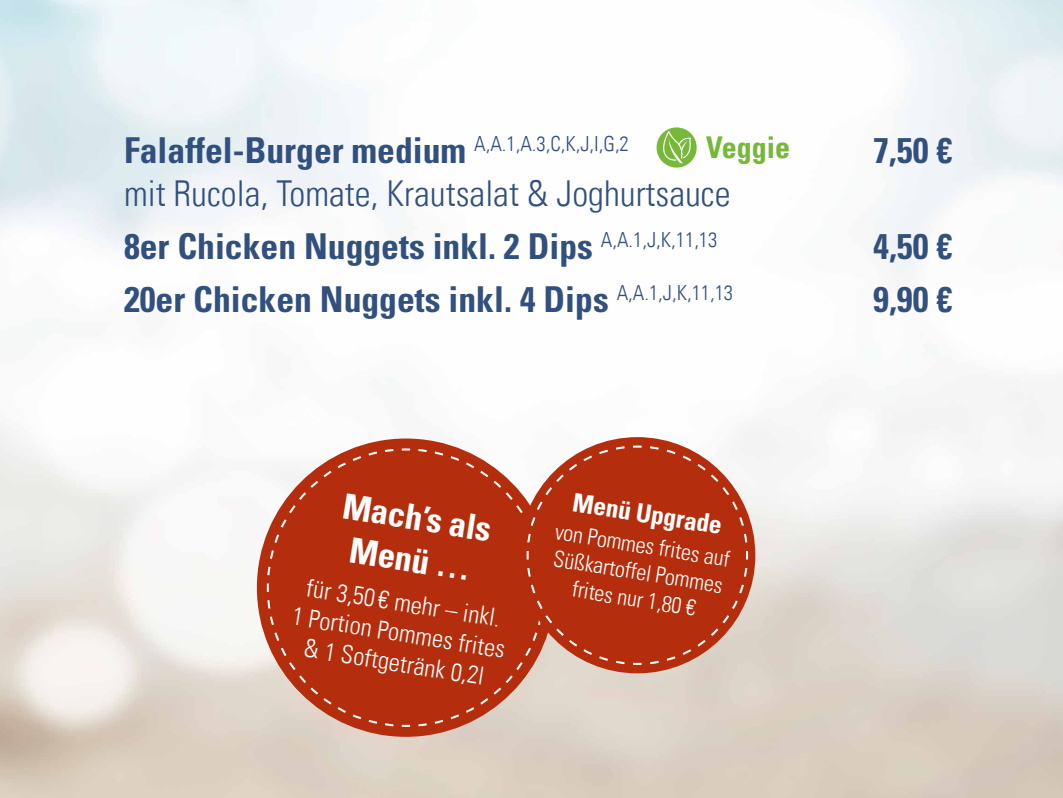
<style>
.page{position:relative;width:1063px;height:798px;background:#fff}
.page>*{position:absolute;margin:0;border:0;box-sizing:border-box;transform-origin:0 0}
.t1{font:700 condensed 35.62px "Univers LT Std";color:#32507e}
.t2{font:300 condensed 35.62px "Univers LT";color:#32507e}
.t3{font:700 condensed 35px/42px "Univers LT Std";color:#fff;text-align:center}
.t4{font:700 condensed 30px "Univers LT";color:#76b837}
.t5{font:700 condensed 25.62px "Univers LT Std";color:#fff}
.t6{font:300 condensed 25px/30px "Univers LT";color:#fff;text-align:center}
.t7{font:300 condensed 22.5px/27px "Univers LT";color:#fff;text-align:center}
</style>
<div class="page">
<img style="left:0;top:0;width:1063px;height:797px">
<svg style="left:266px;top:447px;width:146px;height:280px;background:#bc492c"></svg>
<svg style="left:412px;top:445px;width:219px;height:282px;background:#bf573c"></svg>
<svg style="left:526px;top:444px;width:223px;height:221px;background:#bc472a"></svg>
<div style="left:657px;top:127px;width:40px;height:40px;background:#76b837;border-radius:50%"></div>
<svg style="left:661px;top:131px;width:30px;height:33px"></svg>
<p class="t1" style="left:124px;top:128px;width:506px">Falaffel-Burger medium <sup>A,A.1,A.3,C,K,J,I,G,2</sup></p>
<p class="t2" style="left:124px;top:172px;width:608px">mit Rucola, Tomate, Krautsalat &amp; Joghurtsauce</p>
<p class="t4" style="left:706px;top:129px;width:85px">Veggie</p>
<p class="t1" style="left:873px;top:128px;width:81px">7,50 €</p>
<p class="t1" style="left:124px;top:224px;width:595px">8er Chicken Nuggets inkl. 2 Dips <sup>A,A.1,J,K,11,13</sup></p>
<p class="t1" style="left:873px;top:224px;width:81px">4,50 €</p>
<p class="t1" style="left:124px;top:277px;width:611px">20er Chicken Nuggets inkl. 4 Dips <sup>A,A.1,J,K,11,13</sup></p>
<p class="t1" style="left:873px;top:277px;width:81px">9,90 €</p>
<p class="t3" style="left:346px;top:484px;width:151px;rotate:9deg">Mach’s als<br>Menü …</p>
<p class="t6" style="left:300px;top:570px;width:217px;rotate:9deg">für 3,50 € mehr – inkl.<br>1 Portion Pommes frites &amp; 1 Softgetränk 0,2l</p>
<p class="t5" style="left:575px;top:486px;width:152px;rotate:9deg">Menü Upgrade</p>
<p class="t7" style="left:557px;top:517px;width:178px;rotate:9deg">von Pommes frites auf<br>Süßkartoffel Pommes frites nur 1,80 €</p>
</div>
